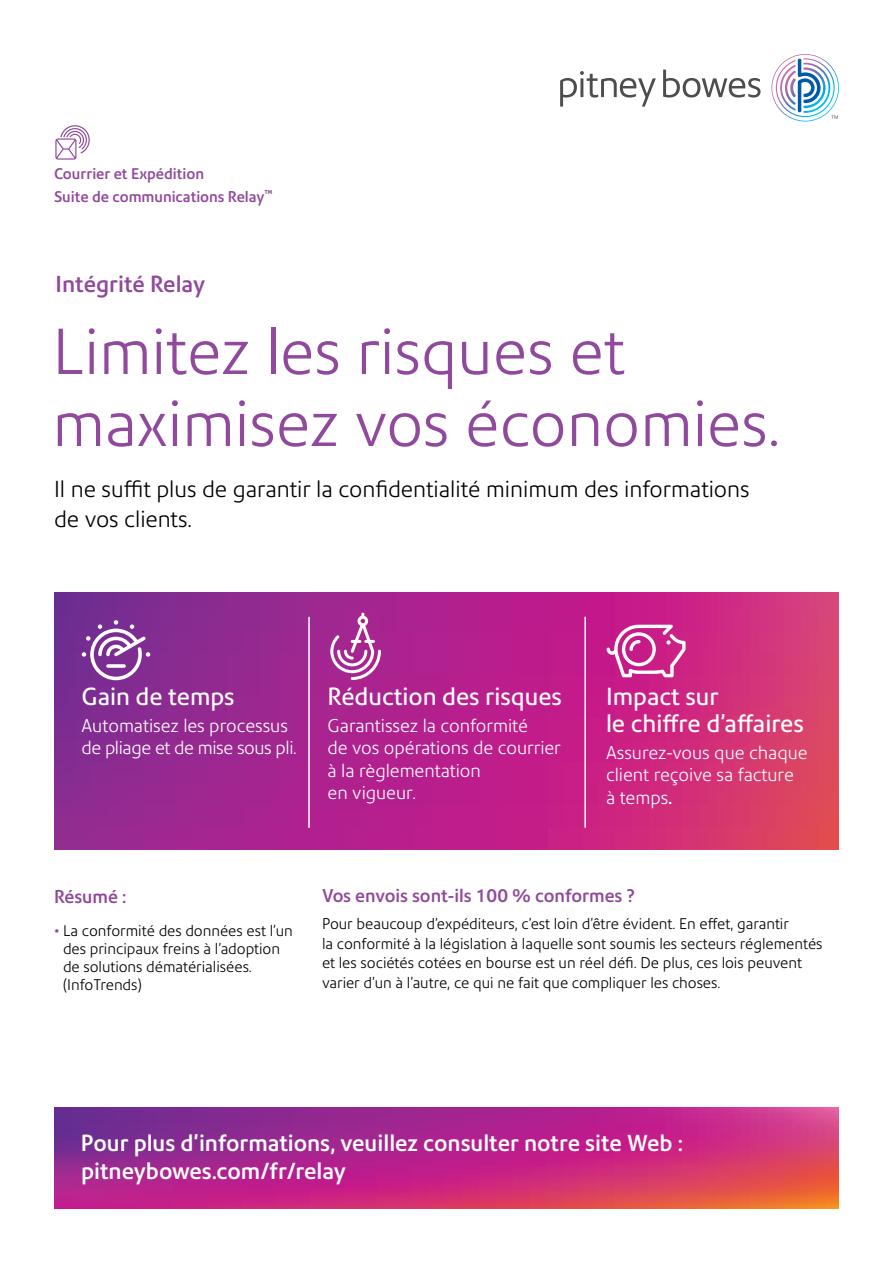
<style>
.page{position:relative;width:893px;height:1263px;background:#fff}
.page>*{position:absolute;margin:0;border:0;box-sizing:border-box;transform-origin:0 0}
.t1{font:300 63px/72px "Precision Sans";color:#90499c}
.t2{font:24px/27px "Precision Sans";color:#fff}
.t3{font:500 22.5px/28.5px "Precision Sans";color:#fff}
.t4{font:300 22.5px/30px "Precision Sans";color:#000}
.t5{font:500 22.5px "Precision Sans";color:#90499c}
.t6{font:300 18px/22.5px "Precision Sans";color:#fff}
.t7{font:500 18px "Precision Sans";color:#90499c}
.t8{font:300 15px/19.5px "Precision Sans";color:#000}
.t9{font:500 15px/22.5px "Precision Sans";color:#90499c}
.s1{font-weight:500}
.s2{color:#90499c}
</style>
<div class="page">
<svg style="left:54px;top:1108px;width:784px;height:101px;background:#b92d80"></svg>
<svg style="left:54px;top:592px;width:785px;height:257px;background:#b32887"></svg>
<svg style="left:55px;top:125px;width:35px;height:35px"></svg>
<hr style="left:308px;top:617px;width:2px;height:210px;background:#fff">
<hr style="left:584px;top:617px;width:2px;height:210px;background:#fff">
<svg style="left:82px;top:620px;width:68px;height:60px"></svg>
<svg style="left:106px;top:664px;width:20px;height:4px"></svg>
<svg style="left:330px;top:613px;width:51px;height:67px"></svg>
<svg style="left:607px;top:625px;width:78px;height:52px"></svg>
<svg style="left:560px;top:54px;width:279px;height:68px"></svg>
<p class="t9" style="left:54px;top:163px;width:220px">Courrier et Expédition<br>Suite de communications Relay<sup>™</sup></p>
<h3 class="t5" style="left:56px;top:270px;width:151px">Intégrité Relay</h3>
<h1 class="t1" style="left:52px;top:316px;width:729px">Limitez les risques et maximisez vos économies.</h1>
<h3 class="t4" style="left:54px;top:474px;width:697px">Il ne suffit plus de garantir la confidentialité minimum des informations de vos clients.</h3>
<h2 class="t2" style="left:82px;top:682px;width:155px">Gain de temps</h2>
<p class="t6" style="left:82px;top:714px;width:217px">Automatisez les processus de pliage et de mise sous pli.</p>
<h2 class="t2" style="left:328px;top:682px;width:236px">Réduction des risques</h2>
<p class="t6" style="left:328px;top:714px;width:235px">Garantissez la conformité<br>de vos opérations de courrier à la règlementation<br>en vigueur.</p>
<h2 class="t2" style="left:606px;top:682px;width:199px">Impact sur<br>le chiffre d’affaires</h2>
<p class="t6" style="left:606px;top:741px;width:203px">Assurez-vous que chaque client reçoive sa facture<br>à temps<span class="s1">.</span></p>
<p class="t7" style="left:54px;top:886px;width:74px">Résumé :</p>
<p class="t8" style="left:63px;top:922px;width:231px;line-height:18px;text-indent:-9px"><span class="s2">•</span> La conformité des données est l’un des principaux freins à l’adoption de solutions dématérialisées. (InfoTrends)</p>
<p class="t7" style="left:322px;top:885px;width:314px">Vos envois sont-ils 100 % conformes ?</p>
<p class="t8" style="left:322px;top:914px;width:502px">Pour beaucoup d’expéditeurs, c’est loin d’être évident. En effet, garantir<br>la conformité à la législation à laquelle sont soumis les secteurs réglementés et les sociétés cotées en bourse est un réel défi. De plus, ces lois peuvent varier d’un à l’autre, ce qui ne fait que compliquer les choses.</p>
<h3 class="t3" style="left:81px;top:1128px;width:604px">Pour plus d'informations, veuillez consulter notre site Web : pitneybowes.com/fr/relay</h3>
</div>
